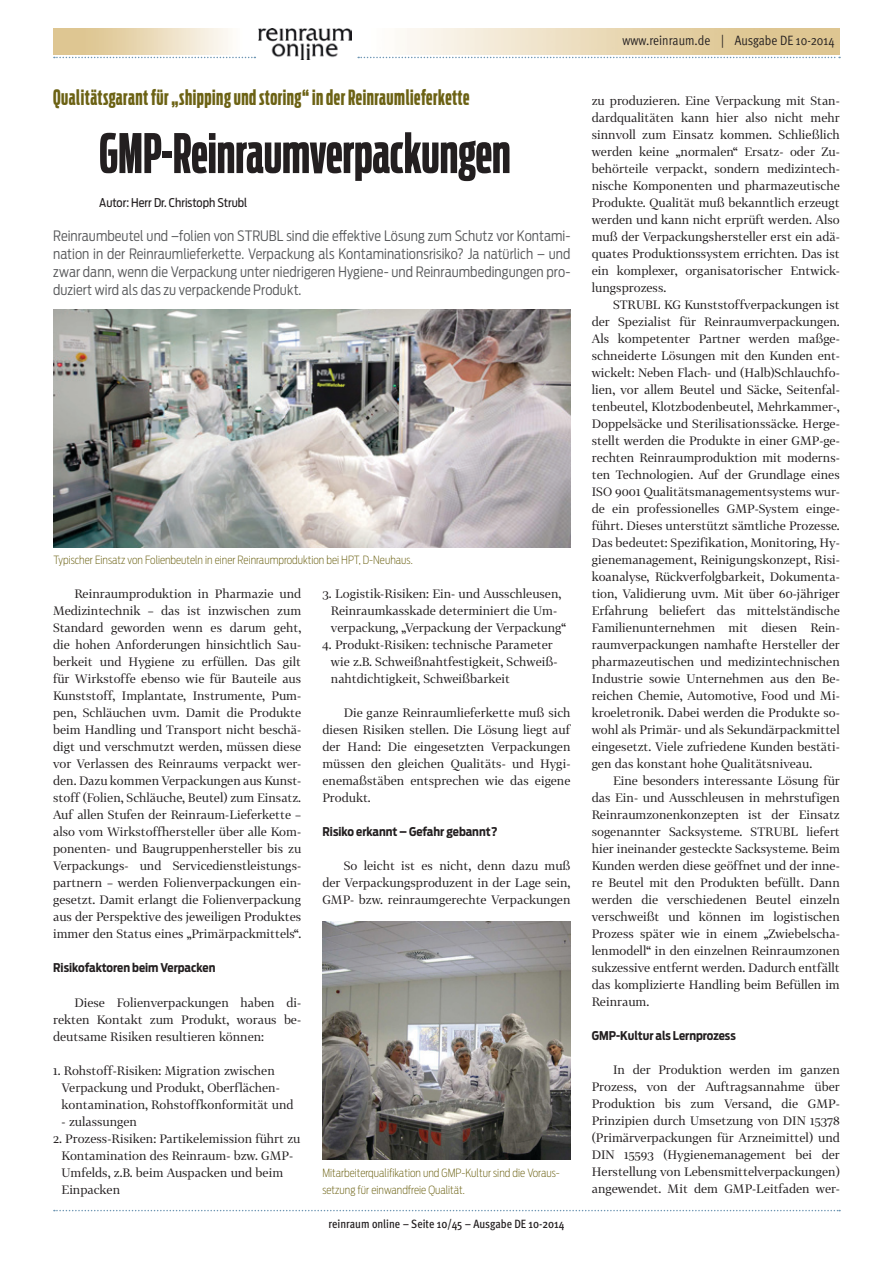
<style>
.page{position:relative;width:893px;height:1263px;background:#fff}
.page>*{position:absolute;margin:0;border:0;box-sizing:border-box;transform-origin:0 0}
.t1{font:700 54px "Antenna Comp";color:#231f20}
.t2{font:700 21px "Antenna Comp";letter-spacing:.025em;color:#6c6214}
.t3{font:300 14.25px/18px "Antenna Cond";letter-spacing:.005em;color:#58595b;text-align:justify}
.t4{font:13.5px "Meta OT Cond Norm";color:#231f20}
.t5{font:12px/17px "Tabac G2";color:#231f20;text-align:justify}
.t6{font:700 12px "Antenna Cond";color:#231f20}
.t7{font:500 condensed 12px "Meta OT";color:#231f20}
.t8{font:12px "Antenna Cond";color:#231f20}
.t9{font:200 11.25px/17px "Antenna Cond";color:#6c6214}
</style>
<div class="page">
<svg style="left:358px;top:57px;width:482px;height:1px"></svg>
<svg style="left:54px;top:57px;width:201px;height:1px"></svg>
<svg style="left:54px;top:1210px;width:786px;height:1px"></svg>
<img style="left:258px;top:29px;width:94px;height:31px">
<img style="left:54px;top:309px;width:516px;height:238px">
<img style="left:322px;top:921px;width:248px;height:239px">
<h2 class="t2" style="left:53px;top:86px;width:418px">Qualitätsgarant für „shipping und storing“ in der Reinraumlieferkette</h2>
<h1 class="t1" style="left:99px;top:124px;width:413px">GMP-Reinraumverpackungen</h1>
<p class="t8" style="left:99px;top:196px;width:150px">Autor: Herr Dr. Christoph Strubl</p>
<p class="t3" style="left:53px;top:227px;width:519px">Reinraumbeutel und –folien von STRUBL sind die effektive Lösung zum Schutz vor Kontami&shy;nation in der Reinraumlieferkette. Verpackung als Kontaminationsrisiko? Ja natürlich – und zwar dann, wenn die Verpackung unter niedrigeren Hygiene- und Reinraumbedingungen pro&shy;duziert wird als das zu verpackende Produkt.</p>
<p class="t9" style="left:54px;top:552px;width:361px">Typischer Einsatz von Folienbeuteln in einer Reinraumproduktion bei HPT, D-Neuhaus.</p>
<p class="t5" style="left:53px;top:585px;width:250px;text-indent:21px">Reinraumproduktion in Pharmazie und Medizintechnik – das ist inzwischen zum Standard geworden wenn es darum geht, die hohen Anforderungen hinsichtlich Sau&shy;berkeit und Hygiene zu erfüllen. Das gilt für Wirkstoffe ebenso wie für Bauteile aus Kunststoff, Implantate, Instrumente, Pum&shy;pen, Schläuchen uvm. Damit die Produkte beim Handling und Transport nicht beschä&shy;digt und verschmutzt werden, müssen diese vor Verlassen des Reinraums verpackt wer&shy;den. Dazu kommen Verpackungen aus Kunst&shy;stoff (Folien, Schläuche, Beutel) zum Einsatz.<br>Auf allen Stufen der Reinraum-Lieferkette – also vom Wirkstoffhersteller über alle Kom&shy;ponenten- und Baugruppenhersteller bis zu Verpackungs- und Servicedienstleistungs&shy;partnern – werden Folienverpackungen ein&shy;gesetzt. Damit erlangt die Folienverpackung aus der Perspektive des jeweiligen Produktes immer den Status eines „Primärpackmittels“.</p>
<p class="t6" style="left:53px;top:961px;width:164px">Risikofaktoren beim Verpacken</p>
<p class="t5" style="left:53px;top:993px;width:250px;text-indent:21px">Diese Folienverpackungen haben di&shy;rekten Kontakt zum Produkt, woraus be&shy;deutsame Risiken resultieren können:</p>
<p class="t5" style="left:62px;top:1061px;width:233px;text-align:left;text-indent:-9px">1. Rohstoff-Risiken: Migration zwischen<br>Verpackung und Produkt, Oberflächen&shy;kontamination, Rohstoffkonformität und</p>
<p class="t5" style="left:62px;top:1112px;width:77px">- zulassungen</p>
<p class="t5" style="left:62px;top:1129px;width:240px;text-align:left;text-indent:-9px">2. Prozess-Risiken: Partikelemission führt zu Kontamination des Reinraum- bzw. GMP-Umfelds, z.B. beim Auspacken und beim Einpacken</p>
<p class="t5" style="left:331px;top:585px;width:237px;text-align:left;text-indent:-9px">3. Logistik-Risiken: Ein- und Ausschleusen,<br>Reinraumkasskade determiniert die Um&shy;verpackung, „Verpackung der Verpackung“</p>
<p class="t5" style="left:331px;top:636px;width:228px;text-align:left;text-indent:-9px">4. Produkt-Risiken: technische Parameter wie z.B. Schweißnahtfestigkeit, Schweiß&shy;nahtdichtigkeit, Schweißbarkeit</p>
<p class="t5" style="left:322px;top:704px;width:250px;text-indent:21px">Die ganze Reinraumlieferkette muß sich diesen Risiken stellen. Die Lösung liegt auf der Hand: Die eingesetzten Verpackungen müssen den gleichen Qualitäts- und Hygi&shy;enemaßstäben entsprechen wie das eigene Produkt.</p>
<p class="t6" style="left:322px;top:825px;width:177px">Risiko erkannt – Gefahr gebannt?</p>
<p class="t5" style="left:322px;top:857px;width:250px;text-indent:21px">So leicht ist es nicht, denn dazu muß der Verpackungsproduzent in der Lage sein, GMP- bzw. reinraumgerechte Verpackungen</p>
<p class="t9" style="left:322px;top:1164px;width:239px">Mitarbeiterqualifikation und GMP-Kultur sind die Voraus&shy;setzung für einwandfreie Qualität.</p>
<p class="t7" style="left:329px;top:1216px;width:237px">reinraum online – Seite 10/45 – Ausgabe DE 10-2014</p>
<p class="t4" style="left:622px;top:32px;width:214px">www.reinraum.de | Ausgabe DE 10-2014</p>
<p class="t5" style="left:592px;top:92px;width:250px">zu produzieren. Eine Verpackung mit Stan&shy;dardqualitäten kann hier also nicht mehr sinnvoll zum Einsatz kommen. Schließlich werden keine „normalen“ Ersatz- oder Zu&shy;behörteile verpackt, sondern medizintech&shy;nische Komponenten und pharmazeutische Produkte. Qualität muß bekanntlich erzeugt werden und kann nicht erprüft werden. Also muß der Verpackungshersteller erst ein adä&shy;quates Produktionssystem errichten. Das ist ein komplexer, organisatorischer Entwick&shy;lungsprozess.</p>
<p class="t5" style="left:592px;top:296px;width:250px;text-indent:21px">STRUBL KG Kunststoffverpackungen ist der Spezialist für Reinraumverpackungen.<br>Als kompetenter Partner werden maßge&shy;schneiderte Lösungen mit den Kunden ent&shy;wickelt: Neben Flach- und (Halb)Schlauchfo&shy;lien, vor allem Beutel und Säcke, Seitenfal&shy;tenbeutel, Klotzbodenbeutel, Mehrkammer-, Doppelsäcke und Sterilisationssäcke. Herge&shy;stellt werden die Produkte in einer GMP-ge&shy;rechten Reinraumproduktion mit moderns&shy;ten Technologien. Auf der Grundlage eines ISO 9001 Qualitätsmanagementsystems wur&shy;de ein professionelles GMP-System einge&shy;führt. Dieses unterstützt sämtliche Prozesse.<br>Das bedeutet: Spezifikation, Monitoring, Hy&shy;gienemanagement, Reinigungskonzept, Risi&shy;koanalyse, Rückverfolgbarkeit, Dokumenta&shy;tion, Validierung uvm. Mit über 60-jähriger Erfahrung beliefert das mittelständische Familienunternehmen mit diesen Rein&shy;raumverpackungen namhafte Hersteller der pharmazeutischen und medizintechnischen Industrie sowie Unternehmen aus den Be&shy;reichen Chemie, Automotive, Food und Mi&shy;kroeletronik. Dabei werden die Produkte so&shy;wohl als Primär- und als Sekundärpackmittel eingesetzt. Viele zufriedene Kunden bestäti&shy;gen das konstant hohe Qualitätsniveau.</p>
<p class="t5" style="left:592px;top:772px;width:250px;text-indent:21px">Eine besonders interessante Lösung für das Ein- und Ausschleusen in mehrstufigen Reinraumzonenkonzepten ist der Einsatz sogenannter Sacksysteme. STRUBL liefert hier ineinander gesteckte Sacksysteme. Beim Kunden werden diese geöffnet und der inne&shy;re Beutel mit den Produkten befüllt. Dann werden die verschiedenen Beutel einzeln verschweißt und können im logistischen Prozess später wie in einem „Zwiebelscha&shy;lenmodell“ in den einzelnen Reinraumzonen sukzessive entfernt werden. Dadurch entfällt das komplizierte Handling beim Befüllen im Reinraum.</p>
<p class="t6" style="left:592px;top:1029px;width:146px">GMP-Kultur als Lernprozess</p>
<p class="t5" style="left:592px;top:1061px;width:250px;text-indent:21px">In der Produktion werden im ganzen Prozess, von der Auftragsannahme über Produktion bis zum Versand, die GMP-Prinzipien durch Umsetzung von DIN 15378 (Primärverpackungen für Arzneimittel) und DIN 15593 (Hygienemanagement bei der Herstellung von Lebensmittelverpackungen) angewendet. Mit dem GMP-Leitfaden wer-</p>
</div>
